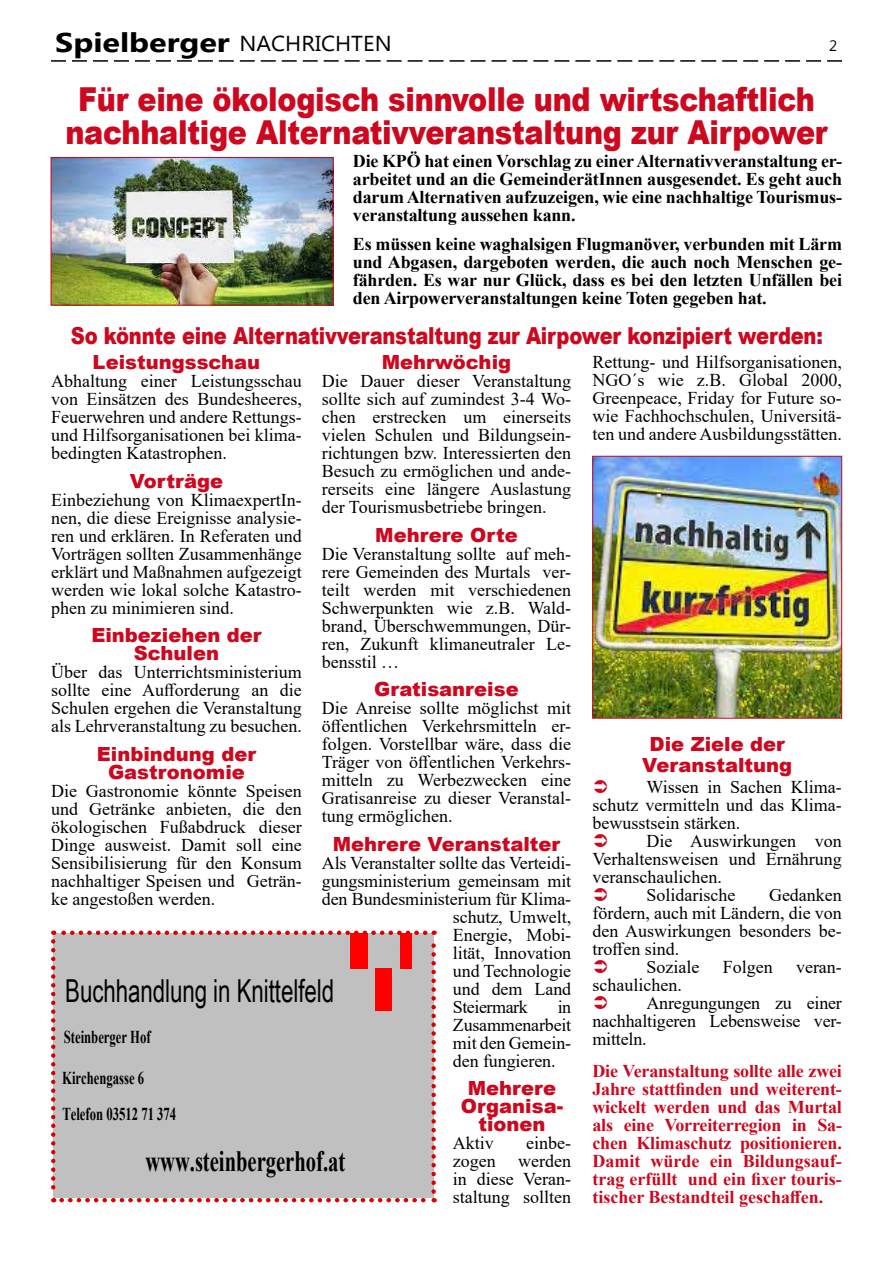
<style>
.page{position:relative;width:893px;height:1263px;background:#fff}
.page>*{position:absolute;margin:0;border:0;box-sizing:border-box;transform-origin:0 0}
.t1{font:900 33px/33px "Arial";letter-spacing:-.01em;color:#cd071e;text-align:center;scale:.87 1}
.t2{font:31.65px "Arial Unicode MS";color:#000;scale:.7 1}
.t3{font:700 29.4px "Times New Roman";color:#000;scale:.7 1}
.t4{font:700 27px "Microsoft New Tai Lue";color:#000;scale:1.2 1}
.t5{font:900 23.4px "Arial";letter-spacing:-.01em;color:#cd071e;scale:.83 1}
.t6{font:900 19.5px/18px "Arial";color:#cd071e;text-align:center}
.t7{font:700 18.15px/36px "Times New Roman";color:#000;scale:.7 1}
.t8{font:18px/18px "Times New Roman";color:#000;text-align:justify}
.t9{font:700 18px/18px "Times New Roman";letter-spacing:-.01em;color:#000;text-align:justify}
.t10{font:700 18px/18px "Times New Roman";color:#cd071e;text-align:justify}
.t11{font:18px "Times New Roman";letter-spacing:-.025em;color:#000}
.t12{font:15px "Microsoft New Tai Lue";color:#000}
.s1{font-weight:400;font-size:21.6px}
</style>
<div class="page">
<svg style="left:51px;top:60px;width:791px;height:2px"></svg>
<img style="left:594px;top:458px;width:246px;height:258px">
<div style="left:592px;top:456px;width:250px;height:262px;border:1px solid #cd071e"></div>
<div style="left:53px;top:933px;width:381px;height:35px;background:#c0c0c0"></div>
<div style="left:53px;top:968px;width:381px;height:43px;background:#c0c0c0"></div>
<div style="left:53px;top:1011px;width:381px;height:15px;background:#c0c0c0"></div>
<div style="left:53px;top:1026px;width:381px;height:21px;background:#c0c0c0"></div>
<div style="left:53px;top:1047px;width:381px;height:20px;background:#c0c0c0"></div>
<div style="left:53px;top:1067px;width:381px;height:20px;background:#c0c0c0"></div>
<div style="left:53px;top:1087px;width:381px;height:16px;background:#c0c0c0"></div>
<div style="left:53px;top:1103px;width:381px;height:20px;background:#c0c0c0"></div>
<div style="left:53px;top:1123px;width:381px;height:21px;background:#c0c0c0"></div>
<div style="left:53px;top:1144px;width:381px;height:33px;background:#c0c0c0"></div>
<div style="left:53px;top:1177px;width:381px;height:21px;background:#c0c0c0"></div>
<div style="left:350px;top:933px;width:17px;height:35px;background:#f00"></div>
<div style="left:400px;top:933px;width:11px;height:35px;background:#f00"></div>
<div style="left:375px;top:968px;width:12px;height:43px;background:#f00"></div>
<div style="left:387px;top:968px;width:5px;height:43px;background:#f00"></div>
<svg style="left:51px;top:941px;width:4px;height:261px"></svg>
<svg style="left:62px;top:1198px;width:373px;height:4px"></svg>
<svg style="left:432px;top:930px;width:4px;height:261px"></svg>
<svg style="left:53px;top:930px;width:372px;height:5px"></svg>
<img style="left:53px;top:159px;width:278px;height:144px">
<div style="left:51px;top:157px;width:282px;height:148px;border:1px solid #cd071e"></div>
<h3 class="t4" style="left:55px;top:27px;width:282px">Spielberger <span class="s1">NACHRICHTEN</span></h3>
<p class="t12" style="left:829px;top:38px;width:10px">2</p>
<h1 class="t1" style="left:65px;top:82px;width:878px">Für eine ökologisch sinnvolle und wirtschaftlich nachhaltige Alternativveranstaltung zur Airpower</h1>
<p class="t9" style="left:353px;top:152px;width:491px">Die KPÖ hat einen Vorschlag zu einer Alternativveranstaltung er&shy;arbeitet und an die GemeinderätInnen ausgesendet. Es geht auch darum Alternativen aufzuzeigen, wie eine nachhaltige Tourismus&shy;veranstaltung aussehen kann.</p>
<p class="t9" style="left:353px;top:234px;width:491px">Es müssen keine waghalsigen Flugmanöver, verbunden mit Lärm und Abgasen, dargeboten werden, die auch noch Menschen ge&shy;fährden. Es war nur Glück, dass es bei den letzten Unfällen bei den Airpowerveranstaltungen keine Toten gegeben hat.</p>
<p class="t5" style="left:71px;top:319px;width:907px">So könnte eine Alternativveranstaltung zur Airpower konzipiert werden:</p>
<p class="t6" style="left:382px;top:352px;width:131px">Mehrwöchig</p>
<p class="t8" style="left:322px;top:371px;width:251px">Die Dauer dieser Veranstaltung sollte sich auf zumindest 3-4 Wo&shy;chen erstrecken um einerseits vielen Schulen und Bildungsein&shy;richtungen bzw. Interessierten den Besuch zu ermöglichen und ande&shy;rerseits eine längere Auslastung der Tourismusbetriebe bringen.</p>
<p class="t6" style="left:375px;top:525px;width:144px">Mehrere Orte</p>
<p class="t8" style="left:322px;top:544px;width:251px">Die Veranstaltung sollte auf meh&shy;rere Gemeinden des Murtals ver&shy;teilt werden mit verschiedenen Schwerpunkten wie z.B. Wald&shy;brand, Überschwemmungen, Dür&shy;ren, Zukunft klimaneutraler Le&shy;bensstil …</p>
<p class="t6" style="left:374px;top:679px;width:146px">Gratisanreise</p>
<p class="t8" style="left:322px;top:698px;width:251px">Die Anreise sollte möglichst mit öffentlichen Verkehrsmitteln er&shy;folgen. Vorstellbar wäre, dass die Träger von öffentlichen Verkehrs&shy;mitteln zu Werbezwecken eine Gratisanreise zu dieser Veranstal&shy;tung ermöglichen.</p>
<p class="t6" style="left:333px;top:834px;width:229px">Mehrere Veranstalter</p>
<p class="t8" style="left:322px;top:853px;width:251px">Als Veranstalter sollte das Verteidi-</p>
<p class="t8" style="left:322px;top:871px;width:251px">gungsministerium gemeinsam mit</p>
<p class="t8" style="left:322px;top:889px;width:251px">den Bundesministerium für Klima-</p>
<p class="t8" style="left:453px;top:907px;width:120px">schutz, Umwelt,</p>
<p class="t8" style="left:453px;top:925px;width:120px">Energie, Mobi-</p>
<p class="t8" style="left:453px;top:943px;width:120px">lität, Innovation</p>
<p class="t8" style="left:453px;top:961px;width:120px">und Technologie</p>
<p class="t8" style="left:453px;top:979px;width:120px">und dem Land</p>
<p class="t11" style="left:453px;top:994px;width:76px">Steiermark</p>
<p class="t6" style="left:93px;top:353px;width:169px">Leistungsschau</p>
<p class="t8" style="left:51px;top:372px;width:252px">Abhaltung einer Leistungsschau von Einsätzen des Bundesheeres, Feuerwehren und andere Rettungs&shy;und Hilfsorganisationen bei klima&shy;bedingten Katastrophen.</p>
<p class="t6" style="left:130px;top:471px;width:95px">Vorträge</p>
<p class="t8" style="left:51px;top:490px;width:252px">Einbeziehung von KlimaexpertIn&shy;nen, die diese Ereignisse analysie&shy;ren und erklären. In Referaten und Vorträgen sollten Zusammenhänge erklärt und Maßnahmen aufgezeigt werden wie lokal solche Katastro&shy;phen zu minimieren sind.</p>
<p class="t6" style="left:91px;top:626px;width:172px">Einbeziehen der<br>Schulen</p>
<p class="t8" style="left:51px;top:663px;width:252px">Über das Unterrichtsministerium sollte eine Aufforderung an die Schulen ergehen die Veranstaltung als Lehrveranstaltung zu besuchen.</p>
<p class="t6" style="left:97px;top:744px;width:161px">Einbindung der<br>Gastronomie</p>
<p class="t8" style="left:51px;top:781px;width:252px">Die Gastronomie könnte Speisen und Getränke anbieten, die den ökologischen Fußabdruck dieser Dinge ausweist. Damit soll eine Sensibilisierung für den Konsum nachhaltiger Speisen und Geträn&shy;ke angestoßen werden.</p>
<p class="t8" style="left:592px;top:352px;width:251px">Rettung- und Hilfsorganisationen, NGO´s wie z.B. Global 2000, Greenpeace, Friday for Future so&shy;wie Fachhochschulen, Universitä&shy;ten und andere Ausbildungsstätten.</p>
<p class="t6" style="left:642px;top:733px;width:151px;line-height:21px">Die Ziele der<br>Veranstaltung</p>
<p class="t8" style="left:592px;top:778px;width:251px;text-indent:54px">Wissen in Sachen Klima&shy;schutz vermitteln und das Klima&shy;bewusstsein stärken.</p>
<p class="t8" style="left:646px;top:832px;width:197px">Die Auswirkungen von</p>
<p class="t8" style="left:592px;top:850px;width:251px">Verhaltensweisen und Ernährung</p>
<p class="t8" style="left:592px;top:868px;width:131px">veranschaulichen.</p>
<p class="t8" style="left:646px;top:886px;width:90px">Solidarische</p>
<p class="t8" style="left:769px;top:886px;width:74px">Gedanken</p>
<p class="t8" style="left:592px;top:904px;width:251px">fördern, auch mit Ländern, die von</p>
<p class="t8" style="left:592px;top:922px;width:251px">den Auswirkungen besonders be-</p>
<p class="t8" style="left:592px;top:940px;width:88px">troffen sind.</p>
<p class="t8" style="left:646px;top:958px;width:54px">Soziale</p>
<p class="t8" style="left:723px;top:958px;width:52px">Folgen</p>
<p class="t8" style="left:796px;top:958px;width:47px">veran-</p>
<p class="t8" style="left:592px;top:976px;width:91px">schaulichen.</p>
<p class="t8" style="left:646px;top:994px;width:197px">Anregungungen zu einer</p>
<p class="t8" style="left:592px;top:1012px;width:251px">nachhaltigeren Lebensweise ver-</p>
<p class="t8" style="left:592px;top:1030px;width:56px">mitteln.</p>
<p class="t10" style="left:592px;top:1061px;width:251px">Die Veranstaltung sollte alle zwei Jahre stattfinden und weiterent&shy;wickelt werden und das Murtal als eine Vorreiterregion in Sa&shy;chen Klimaschutz positionieren.<br>Damit würde ein Bildungsauf&shy;trag erfüllt und ein fixer touris&shy;tischer Bestandteil geschaffen.</p>
<h2 class="t2" style="left:65px;top:978px;width:386px">Buchhandlung in Knittelfeld</h2>
<p class="t7" style="left:64px;top:1020px;width:125px">Steinberger Hof</p>
<p class="t7" style="left:62px;top:1061px;width:164px">Kirchengasse 6<br>Telefon 03512 71 374</p>
<h3 class="t3" style="left:145px;top:1151px;width:287px">www.steinbergerhof.at</h3>
<p class="t8" style="left:453px;top:997px;width:120px;text-indent:105px">in Zusammenarbeit mit den Gemein&shy;den fungieren.</p>
<p class="t6" style="left:461px;top:1078px;width:104px">Mehrere<br>Organisa&shy;tionen</p>
<p class="t8" style="left:453px;top:1133px;width:43px">Aktiv</p>
<p class="t8" style="left:453px;top:1133px;width:120px;text-indent:73px">einbe&shy;zogen werden in diese Veran&shy;staltung sollten</p>
</div>
